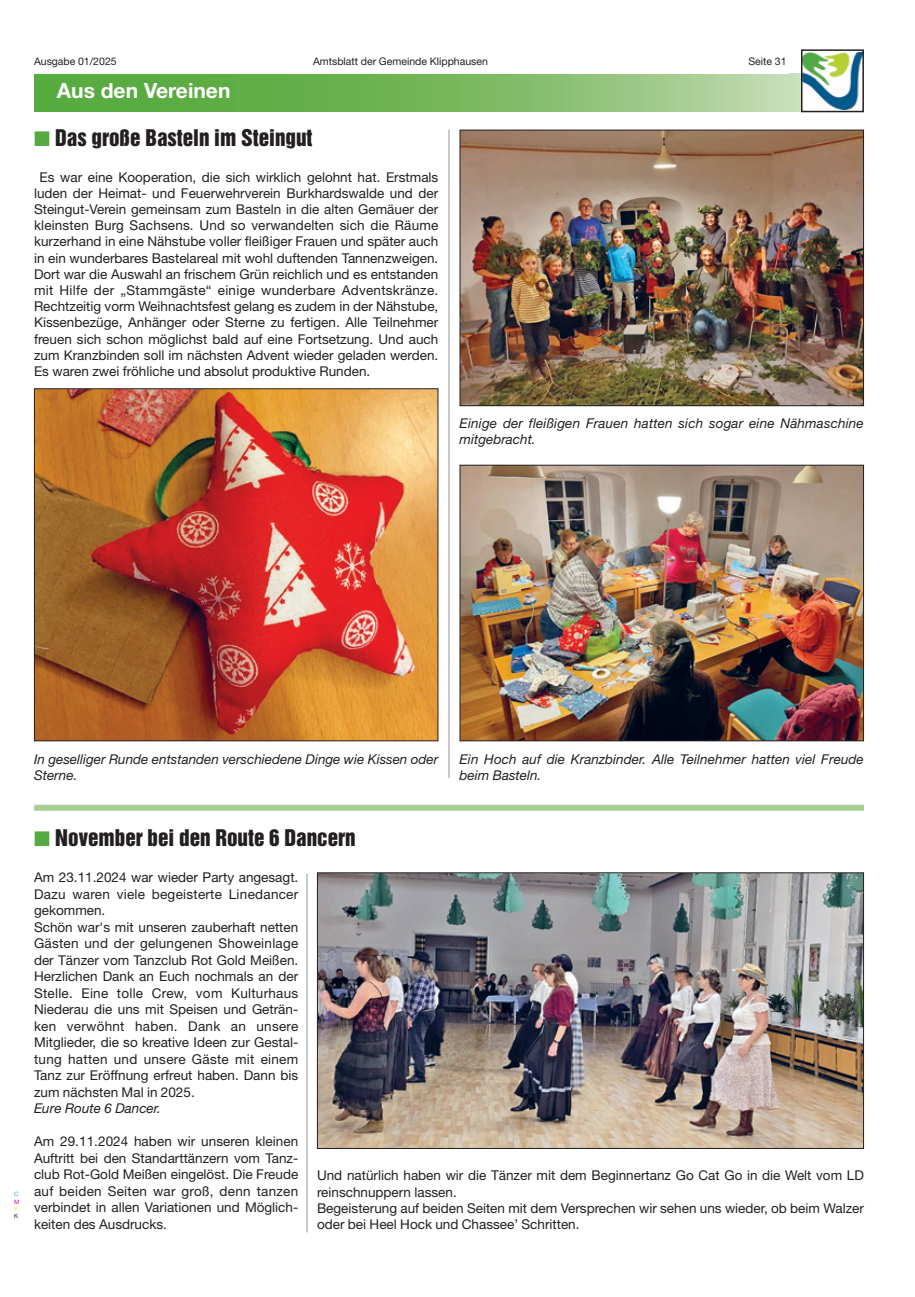
<style>
.page{position:relative;width:915px;height:1297px;background:#fff}
.page>*{position:absolute;margin:0;border:0;box-sizing:border-box;transform-origin:0 0}
.t1{font:21px "Helvetica Inserat";color:#231f20}
.t2{font:700 21px "Helvetica Neue";color:#fff}
.t3{font:13.5px/16.5px "Helvetica Neue";color:#231f20;text-align:justify}
.t4{font:italic 13.5px/16.2px "Helvetica Neue";letter-spacing:.005em;color:#231f20}
.t5{font:10.5px "Helvetica Neue";color:#231f20}
.t6{font:6px "Helvetica Neue";color:#00aeef}
.t7{font:6px "Helvetica Neue";color:#ed028c}
.t8{font:6px "Helvetica Neue";color:#fff101}
.t9{font:6px "Helvetica Neue";color:#231f20}
.s1{color:#56ab40}
</style>
<div class="page">
<svg style="left:34px;top:73px;width:766px;height:38px"></svg>
<img style="left:803px;top:52px;width:57px;height:57px">
<div style="left:800px;top:49px;width:63px;height:63px;border:2px solid #231f20"></div>
<img style="left:461px;top:132px;width:400px;height:272px">
<div style="left:459px;top:130px;width:404px;height:276px;border:1px solid #231f20"></div>
<img style="left:461px;top:467px;width:400px;height:272px">
<div style="left:459px;top:465px;width:404px;height:276px;border:1px solid #231f20"></div>
<img style="left:36px;top:390px;width:400px;height:349px">
<div style="left:34px;top:388px;width:404px;height:353px;border:1px solid #231f20"></div>
<hr style="left:448px;top:130px;width:1px;height:648px;background:#939598">
<div style="left:34px;top:805px;width:829px;height:6px;background:#a8ce94"></div>
<img style="left:319px;top:874px;width:542px;height:273px">
<div style="left:317px;top:872px;width:546px;height:277px;border:1px solid #231f20"></div>
<hr style="left:306px;top:874px;width:1px;height:358px;background:#939598">
<p class="t5" style="left:34px;top:58px;width:84px">Ausgabe 01/2025</p>
<p class="t5" style="left:313px;top:58px;width:176px">Amtsblatt der Gemeinde Klipphausen</p>
<p class="t5" style="left:748px;top:58px;width:40px">Seite 31</p>
<h1 class="t2" style="left:57px;top:83px;width:175px">Aus den Vereinen</h1>
<h1 class="t1" style="left:34px;top:130px;width:280px"><span class="s1">■</span> Das große Basteln im Steingut</h1>
<p class="t3" style="left:34px;top:170px;width:405px;text-indent:6px">Es war eine Kooperation, die sich wirklich gelohnt hat. Erstmals luden der Heimat- und Feuerwehrverein Burkhardswalde und der Steingut-Verein gemeinsam zum Basteln in die alten Gemäuer der kleinsten Burg Sachsens. Und so verwandelten sich die Räume kurzerhand in eine Nähstube voller fleißiger Frauen und später auch in ein wunderbares Bastelareal mit wohl duftenden Tannenzweigen.<br>Dort war die Auswahl an frischem Grün reichlich und es entstanden mit Hilfe der „Stammgäste“ einige wunderbare Adventskränze.<br>Rechtzeitig vorm Weihnachtsfest gelang es zudem in der Nähstube, Kissenbezüge, Anhänger oder Sterne zu fertigen. Alle Teilnehmer freuen sich schon möglichst bald auf eine Fortsetzung. Und auch zum Kranzbinden soll im nächsten Advent wieder geladen werden.<br>Es waren zwei fröhliche und absolut produktive Runden.</p>
<p class="t4" style="left:459px;top:416px;width:405px">Einige der fleißigen Frauen hatten sich sogar eine Nähmaschine mitgebracht.</p>
<p class="t4" style="left:34px;top:752px;width:405px">In geselliger Runde entstanden verschiedene Dinge wie Kissen oder<br>Sterne.</p>
<p class="t4" style="left:459px;top:752px;width:405px">Ein Hoch auf die Kranzbinder. Alle Teilnehmer hatten viel Freude beim Basteln.</p>
<p class="t6" style="left:14px;top:1192px;width:6px">C</p>
<p class="t7" style="left:14px;top:1199px;width:7px">M</p>
<p class="t8" style="left:14px;top:1206px;width:5px">Y</p>
<p class="t9" style="left:14px;top:1214px;width:6px">K</p>
<h1 class="t1" style="left:34px;top:829px;width:323px"><span class="s1">■</span> November bei den Route 6 Dancern</h1>
<p class="t3" style="left:34px;top:870px;width:266px;text-align:left">Am 23.11.2024 war wieder Party angesagt.<br>Dazu waren viele begeisterte Linedancer gekommen.<br>Schön war's mit unseren zauberhaft netten Gästen und der gelungenen Showeinlage der Tänzer vom Tanzclub Rot Gold Meißen.<br>Herzlichen Dank an Euch nochmals an der Stelle. Eine tolle Crew, vom Kulturhaus Niederau die uns mit Speisen und Geträn&shy;ken verwöhnt haben. Dank an unsere Mitglieder, die so kreative Ideen zur Gestal&shy;tung hatten und unsere Gäste mit einem Tanz zur Eröffnung erfreut haben. Dann bis zum nächsten Mal in 2025.</p>
<p class="t4" style="left:34px;top:1101px;width:128px">Eure Route 6 Dancer.</p>
<p class="t3" style="left:34px;top:1134px;width:266px">Am 29.11.2024 haben wir unseren kleinen Auftritt bei den Standarttänzern vom Tanz&shy;club Rot-Gold Meißen eingelöst. Die Freude auf beiden Seiten war groß, denn tanzen verbindet in allen Variationen und Möglich&shy;keiten des Ausdrucks.</p>
<p class="t3" style="left:317px;top:1169px;width:548px;text-align:left">Und natürlich haben wir die Tänzer mit dem Beginnertanz Go Cat Go in die Welt vom LD reinschnuppern lassen.<br>Begeisterung auf beiden Seiten mit dem Versprechen wir sehen uns wieder, ob beim Walzer oder bei Heel Hock und Chassee’ Schritten.</p>
</div>
